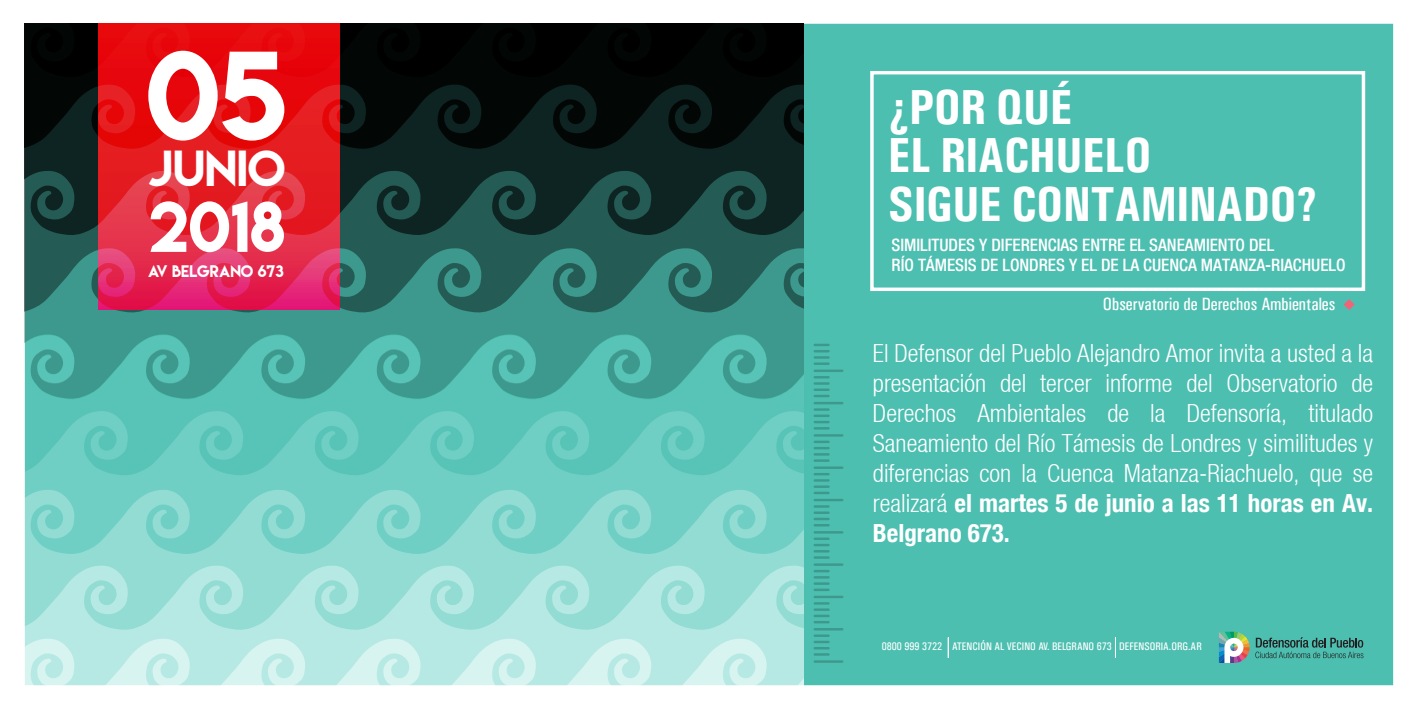
<style>
.page{position:relative;width:1418px;height:709px;background:#fff}
.page>*{position:absolute;margin:0;border:0;box-sizing:border-box;transform-origin:0 0}
.t1{font:64px "Lemon Milk";color:#fff}
.t2{font:700 condensed 49.25px/48.8px "Univers";letter-spacing:-.015em;color:#fff}
.t3{font:45px "Lemon Milk";color:#fff}
.t4{font:300 condensed 25px/30px "Helvetica Neue";color:#fff;text-align:justify}
.t5{font:17.75px "Univers Condensed";color:#fff}
.t6{font:500 condensed 17px/20.5px "Helvetica Neue";color:#fff}
.t7{font:15px "Lemon Milk";color:#fff}
.t8{font:11px "Univers Condensed";color:#fff}
.s1{font-weight:700}
</style>
<div class="page">
<div style="left:803px;top:24px;width:589px;height:661px;background:#4cbfb0"></div>
<div style="left:25px;top:312px;width:778px;height:23px;background:#3d998d"></div>
<svg style="left:25px;top:235px;width:778px;height:77px;background:#2e726a"></svg>
<svg style="left:25px;top:149px;width:778px;height:86px;background:#153632"></svg>
<svg style="left:25px;top:77px;width:778px;height:72px;background:#061211"></svg>
<div style="left:25px;top:24px;width:778px;height:53px;background:#000"></div>
<svg style="left:25px;top:335px;width:778px;height:76px;background:#4bb0a3"></svg>
<svg style="left:25px;top:411px;width:778px;height:79px;background:#65cabe"></svg>
<svg style="left:25px;top:490px;width:778px;height:75px;background:#81d5cc"></svg>
<svg style="left:25px;top:565px;width:778px;height:73px;background:#a4e2dc"></svg>
<svg style="left:25px;top:638px;width:778px;height:47px;background:#c3ede9"></svg>
<hr style="left:814px;top:660px;width:28px;height:2px;background:#000">
<svg style="left:814px;top:647px;width:14px;height:8px"></svg>
<hr style="left:814px;top:640px;width:14px;height:3px;background:#000">
<hr style="left:814px;top:634px;width:14px;height:3px;background:#000">
<hr style="left:814px;top:628px;width:28px;height:2px;background:#000">
<svg style="left:814px;top:621px;width:14px;height:2px"></svg>
<hr style="left:814px;top:614px;width:14px;height:3px;background:#000">
<hr style="left:814px;top:608px;width:14px;height:3px;background:#000">
<svg style="left:814px;top:602px;width:14px;height:2px"></svg>
<hr style="left:814px;top:595px;width:28px;height:3px;background:#000">
<hr style="left:814px;top:588px;width:14px;height:3px;background:#000">
<hr style="left:814px;top:582px;width:14px;height:3px;background:#000">
<svg style="left:814px;top:570px;width:14px;height:8px"></svg>
<hr style="left:814px;top:563px;width:28px;height:3px;background:#000">
<hr style="left:814px;top:556px;width:14px;height:3px;background:#000">
<svg style="left:814px;top:544px;width:14px;height:8px"></svg>
<hr style="left:814px;top:537px;width:14px;height:3px;background:#000">
<hr style="left:814px;top:531px;width:28px;height:2px;background:#000">
<svg style="left:814px;top:524px;width:14px;height:2px"></svg>
<hr style="left:814px;top:517px;width:14px;height:3px;background:#000">
<hr style="left:814px;top:511px;width:14px;height:3px;background:#000">
<svg style="left:814px;top:505px;width:14px;height:2px"></svg>
<hr style="left:814px;top:499px;width:28px;height:2px;background:#000">
<hr style="left:814px;top:491px;width:14px;height:3px;background:#000">
<hr style="left:814px;top:485px;width:14px;height:3px;background:#000">
<svg style="left:814px;top:473px;width:14px;height:8px"></svg>
<hr style="left:814px;top:466px;width:28px;height:3px;background:#000">
<hr style="left:814px;top:459px;width:14px;height:3px;background:#000">
<svg style="left:814px;top:447px;width:14px;height:8px"></svg>
<hr style="left:814px;top:440px;width:14px;height:3px;background:#000">
<hr style="left:814px;top:434px;width:28px;height:2px;background:#000">
<svg style="left:814px;top:421px;width:14px;height:8px"></svg>
<hr style="left:814px;top:414px;width:14px;height:3px;background:#000">
<hr style="left:814px;top:408px;width:14px;height:3px;background:#000">
<hr style="left:814px;top:402px;width:28px;height:2px;background:#000">
<svg style="left:814px;top:395px;width:14px;height:2px"></svg>
<hr style="left:814px;top:388px;width:14px;height:3px;background:#000">
<hr style="left:814px;top:382px;width:14px;height:3px;background:#000">
<svg style="left:814px;top:376px;width:14px;height:2px"></svg>
<hr style="left:814px;top:369px;width:28px;height:3px;background:#000">
<hr style="left:814px;top:362px;width:14px;height:3px;background:#000">
<hr style="left:814px;top:356px;width:14px;height:3px;background:#000">
<svg style="left:814px;top:344px;width:14px;height:8px"></svg>
<svg style="left:1343px;top:299px;width:11px;height:11px"></svg>
<div style="left:870px;top:71px;width:495px;height:220px;border:3px solid #fff"></div>
<svg style="left:1255px;top:637px;width:108px;height:21px;background:#409489"></svg>
<svg style="left:1218px;top:631px;width:31px;height:32px"></svg>
<svg style="left:1230px;top:643px;width:7px;height:8px"></svg>
<svg style="left:948px;top:637px;width:1px;height:21px"></svg>
<svg style="left:1115px;top:637px;width:1px;height:21px"></svg>
<svg style="left:98px;top:24px;width:241px;height:285px;background:#e51f33"></svg>
<svg style="left:148px;top:51px;width:136px;height:90px"></svg>
<h3 class="t3" style="left:148px;top:137px;width:138px">JUNIO</h3>
<h1 class="t1" style="left:148px;top:182px;width:138px">2018</h1>
<p class="t7" style="left:148px;top:261px;width:137px">AV BELGRANO 673</p>
<h2 class="t2" style="left:888px;top:82px;width:431px">¿POR QUÉ<br>EL RIACHUELO<br>SIGUE CONTAMINADO?</h2>
<p class="t6" style="left:891px;top:234px;width:455px">SIMILITUDES Y DIFERENCIAS ENTRE EL SANEAMIENTO DEL<br>RÍO TÁMESIS DE LONDRES Y EL DE LA CUENCA MATANZA-RIACHUELO</p>
<p class="t5" style="left:1102px;top:293px;width:234px">Observatorio de Derechos Ambientales</p>
<p class="t4" style="left:872px;top:338px;width:502px">El Defensor del Pueblo Alejandro Amor invita a usted a la presentación del tercer informe del Observatorio de Derechos Ambientales de la Defensoría, titulado Saneamiento del Río Támesis de Londres y similitudes y diferencias con la Cuenca Matanza-Riachuelo, que se realizará <span class="s1">el martes 5 de junio a las 11 horas en Av.<br>Belgrano 673.</span></p>
<p class="t8" style="left:881px;top:639px;width:321px">0800 999 3722 ATENCIÓN AL VECINO AV. BELGRANO 673 DEFENSORIA.ORG.AR</p>
</div>
